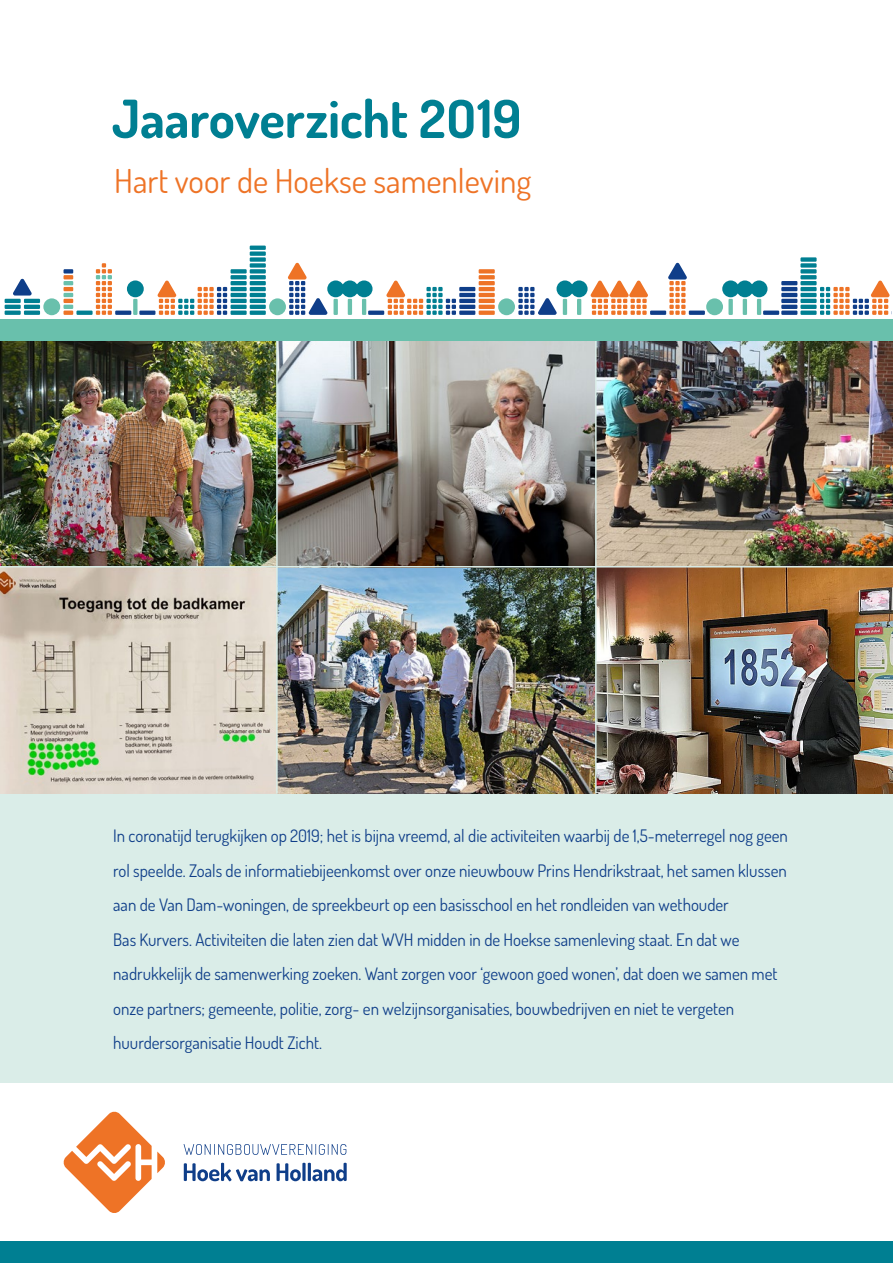
<style>
.page{position:relative;width:893px;height:1263px;background:#fff}
.page>*{position:absolute;margin:0;border:0;box-sizing:border-box;transform-origin:0 0}
.t1{font:700 52.5px "Dosis";letter-spacing:-.005em;color:#007f92}
.t2{font:33px "Dosis";color:#ee7326}
.t3{font:17.25px/34.5px "Dosis";color:#0f3e89}
</style>
<div class="page">
<div style="left:0;top:793px;width:893px;height:290px;background:#daede8"></div>
<div style="left:127px;top:280px;width:17px;height:17px;background:#007f92;border-radius:50%"></div>
<svg style="left:115px;top:311px;width:16px;height:4px"></svg>
<svg style="left:133px;top:299px;width:4px;height:16px"></svg>
<svg style="left:139px;top:311px;width:16px;height:4px"></svg>
<hr style="left:362px;top:299px;width:4px;height:16px;background:#69c0ac">
<svg style="left:368px;top:311px;width:16px;height:4px"></svg>
<svg style="left:64px;top:269px;width:9px;height:46px"></svg>
<div style="left:327px;top:280px;width:17px;height:17px;background:#007f92;border-radius:50%"></div>
<svg style="left:334px;top:299px;width:4px;height:16px"></svg>
<div style="left:341px;top:280px;width:17px;height:17px;background:#007f92;border-radius:50%"></div>
<hr style="left:348px;top:299px;width:4px;height:16px;background:#69c0ac">
<div style="left:556px;top:280px;width:17px;height:17px;background:#007f92;border-radius:50%"></div>
<div style="left:571px;top:280px;width:17px;height:17px;background:#007f92;border-radius:50%"></div>
<hr style="left:577px;top:299px;width:4px;height:16px;background:#69c0ac">
<div style="left:356px;top:280px;width:17px;height:17px;background:#007f92;border-radius:50%"></div>
<div style="left:43px;top:298px;width:17px;height:17px;background:#69c0ac;border-radius:50%"></div>
<div style="left:269px;top:298px;width:17px;height:17px;background:#69c0ac;border-radius:50%"></div>
<div style="left:498px;top:298px;width:17px;height:17px;background:#69c0ac;border-radius:50%"></div>
<svg style="left:5px;top:311px;width:16px;height:4px"></svg>
<hr style="left:5px;top:305px;width:16px;height:4px;background:#007f92">
<hr style="left:5px;top:299px;width:16px;height:4px;background:#007f92">
<svg style="left:24px;top:311px;width:16px;height:4px"></svg>
<hr style="left:24px;top:305px;width:16px;height:4px;background:#007f92">
<hr style="left:24px;top:299px;width:16px;height:4px;background:#007f92">
<svg style="left:231px;top:311px;width:16px;height:4px"></svg>
<hr style="left:231px;top:305px;width:16px;height:4px;background:#007f92">
<hr style="left:231px;top:299px;width:16px;height:4px;background:#007f92">
<hr style="left:231px;top:293px;width:16px;height:4px;background:#007f92">
<hr style="left:231px;top:287px;width:16px;height:4px;background:#007f92">
<hr style="left:231px;top:281px;width:16px;height:4px;background:#007f92">
<svg style="left:231px;top:275px;width:16px;height:4px"></svg>
<svg style="left:231px;top:269px;width:16px;height:4px"></svg>
<svg style="left:13px;top:279px;width:19px;height:17px"></svg>
<svg style="left:591px;top:281px;width:57px;height:34px"></svg>
<svg style="left:96px;top:263px;width:16px;height:52px"></svg>
<hr style="left:563px;top:299px;width:4px;height:16px;background:#69c0ac">
<svg style="left:76px;top:311px;width:17px;height:4px"></svg>
<svg style="left:250px;top:311px;width:16px;height:4px"></svg>
<hr style="left:250px;top:305px;width:16px;height:4px;background:#007f92">
<hr style="left:250px;top:299px;width:16px;height:4px;background:#007f92">
<hr style="left:250px;top:293px;width:16px;height:4px;background:#007f92">
<hr style="left:250px;top:287px;width:16px;height:4px;background:#007f92">
<hr style="left:250px;top:281px;width:16px;height:4px;background:#007f92">
<svg style="left:250px;top:275px;width:16px;height:4px"></svg>
<svg style="left:250px;top:269px;width:16px;height:4px"></svg>
<div style="left:250px;top:263px;width:16px;height:5px;background:#007f92"></div>
<div style="left:250px;top:257px;width:16px;height:5px;background:#007f92"></div>
<div style="left:250px;top:251px;width:16px;height:5px;background:#007f92"></div>
<svg style="left:250px;top:246px;width:16px;height:4px"></svg>
<svg style="left:288px;top:263px;width:39px;height:52px"></svg>
<svg style="left:158px;top:281px;width:69px;height:34px"></svg>
<svg style="left:386px;top:281px;width:70px;height:34px"></svg>
<svg style="left:479px;top:311px;width:16px;height:4px"></svg>
<hr style="left:479px;top:305px;width:16px;height:4px;background:#ee7326">
<hr style="left:479px;top:299px;width:16px;height:4px;background:#ee7326">
<hr style="left:479px;top:293px;width:16px;height:4px;background:#ee7326">
<hr style="left:479px;top:287px;width:16px;height:4px;background:#ee7326">
<hr style="left:479px;top:281px;width:16px;height:4px;background:#ee7326">
<svg style="left:479px;top:275px;width:16px;height:4px"></svg>
<svg style="left:479px;top:269px;width:16px;height:4px"></svg>
<svg style="left:459px;top:311px;width:16px;height:4px"></svg>
<hr style="left:459px;top:305px;width:16px;height:4px;background:#0f3e89">
<hr style="left:459px;top:299px;width:16px;height:4px;background:#0f3e89">
<hr style="left:459px;top:293px;width:16px;height:4px;background:#0f3e89">
<hr style="left:459px;top:287px;width:16px;height:4px;background:#0f3e89">
<svg style="left:518px;top:287px;width:39px;height:28px"></svg>
<svg style="left:689px;top:311px;width:16px;height:4px"></svg>
<svg style="left:650px;top:311px;width:16px;height:4px"></svg>
<svg style="left:668px;top:263px;width:19px;height:52px"></svg>
<div style="left:736px;top:280px;width:17px;height:17px;background:#007f92;border-radius:50%"></div>
<div style="left:751px;top:280px;width:16px;height:17px;background:#007f92;border-radius:50%"></div>
<hr style="left:757px;top:299px;width:4px;height:16px;background:#69c0ac">
<hr style="left:743px;top:299px;width:4px;height:16px;background:#69c0ac">
<div style="left:722px;top:280px;width:17px;height:17px;background:#007f92;border-radius:50%"></div>
<div style="left:728px;top:299px;width:5px;height:16px;background:#69c0ac"></div>
<svg style="left:763px;top:311px;width:16px;height:4px"></svg>
<div style="left:706px;top:298px;width:17px;height:17px;background:#69c0ac;border-radius:50%"></div>
<svg style="left:800px;top:311px;width:17px;height:4px"></svg>
<hr style="left:800px;top:305px;width:17px;height:4px;background:#007f92">
<hr style="left:800px;top:299px;width:17px;height:4px;background:#007f92">
<hr style="left:800px;top:293px;width:17px;height:4px;background:#007f92">
<hr style="left:800px;top:287px;width:17px;height:4px;background:#007f92">
<hr style="left:800px;top:281px;width:17px;height:4px;background:#007f92">
<svg style="left:800px;top:275px;width:17px;height:4px"></svg>
<svg style="left:800px;top:269px;width:17px;height:4px"></svg>
<svg style="left:820px;top:281px;width:69px;height:34px"></svg>
<svg style="left:781px;top:311px;width:16px;height:4px"></svg>
<hr style="left:781px;top:305px;width:16px;height:4px;background:#0f3e89">
<hr style="left:781px;top:299px;width:16px;height:4px;background:#0f3e89">
<hr style="left:781px;top:293px;width:16px;height:4px;background:#0f3e89">
<hr style="left:781px;top:287px;width:16px;height:4px;background:#0f3e89">
<hr style="left:781px;top:281px;width:16px;height:4px;background:#0f3e89">
<div style="left:800px;top:263px;width:17px;height:5px;background:#007f92"></div>
<div style="left:800px;top:257px;width:17px;height:5px;background:#007f92"></div>
<img style="left:597px;top:340px;width:296px;height:226px">
<img style="left:0;top:567px;width:276px;height:226px">
<img style="left:597px;top:567px;width:296px;height:226px">
<img style="left:278px;top:567px;width:317px;height:226px">
<img style="left:0;top:340px;width:276px;height:226px">
<img style="left:278px;top:340px;width:317px;height:226px">
<hr style="left:276px;top:340px;width:2px;height:453px;background:#daede8">
<hr style="left:595px;top:340px;width:2px;height:453px;background:#daede8">
<hr style="left:0;top:566px;width:893px;height:1px;background:#daede8">
<svg style="left:184px;top:1144px;width:162px;height:11px"></svg>
<svg style="left:184px;top:1163px;width:86px;height:18px"></svg>
<svg style="left:277px;top:1163px;width:70px;height:18px"></svg>
<svg style="left:63px;top:1111px;width:102px;height:102px"></svg>
<div style="left:0;top:1242px;width:893px;height:21px;background:#007f92"></div>
<div style="left:0;top:319px;width:893px;height:21px;background:#69c0ac"></div>
<h1 class="t1" style="left:112px;top:85px;width:411px">Jaaroverzicht 2O19</h1>
<h2 class="t2" style="left:114px;top:159px;width:419px">Hart voor de Hoekse samenleving</h2>
<p class="t3" style="left:113px;top:818px;width:676px">In coronatijd terugkijken op 2019; het is bijna vreemd, al die activiteiten waarbij de 1,5-meterregel nog geen rol speelde. Zoals de informatiebijeenkomst over onze nieuwbouw Prins Hendrikstraat, het samen klussen aan de Van Dam-woningen, de spreekbeurt op een basisschool en het rondleiden van wethouder<br>Bas Kurvers. Activiteiten die laten zien dat WVH midden in de Hoekse samenleving staat. En dat we nadrukkelijk de samenwerking zoeken. Want zorgen voor ‘gewoon goed wonen’, dat doen we samen met onze partners; gemeente, politie, zorg- en welzijnsorganisaties, bouwbedrijven en niet te vergeten huurdersorganisatie Houdt Zicht.</p>
</div>
